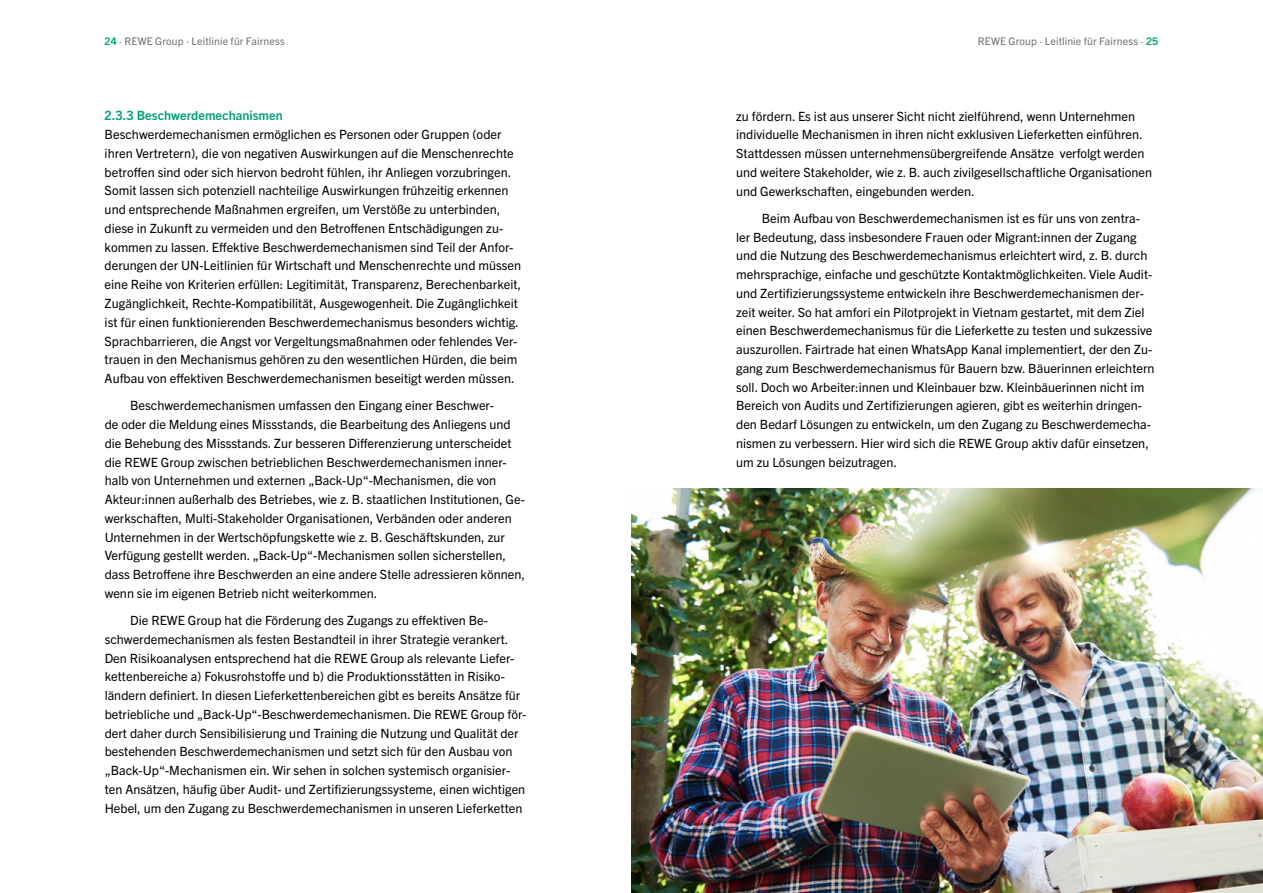
<style>
.page{position:relative;width:1263px;height:893px;background:#fff}
.page>*{position:absolute;margin:0;border:0;box-sizing:border-box;transform-origin:0 0}
.t1{font:12.75px/18.8px "Trade Gothic Next LT Pro";color:#000}
.t2{font:700 12.75px "Trade Gothic Next LT Pro";color:#00a079}
.t3{font:10.5px "Trade Gothic Next LT Pro";letter-spacing:.015em;color:#6f6f6e}
.s1{font-weight:700;color:#00a079}
.s2{color:#9a8b80}
</style>
<div class="page">
<img style="left:631px;top:489px;width:632px;height:404px">
<p class="t3" style="left:105px;top:34px;width:182px"><span class="s1">24</span> <span class="s2">·</span> REWE Group · Leitlinie für Fairness</p>
<p class="t3" style="left:978px;top:34px;width:182px">REWE Group · Leitlinie für Fairness · <span class="s1">25</span></p>
<p class="t2" style="left:105px;top:107px;width:180px">2.3.3 Beschwerdemechanismen</p>
<p class="t1" style="left:105px;top:124px;width:418px">Beschwerdemechanismen ermöglichen es Personen oder Gruppen (oder ihren Vertretern), die von negativen Auswirkungen auf die Menschenrechte betroffen sind oder sich hiervon bedroht fühlen, ihr Anliegen vorzubringen.<br>Somit lassen sich potenziell nachteilige Auswirkungen frühzeitig erkennen und entsprechende Maßnahmen ergreifen, um Verstöße zu unterbinden, diese in Zukunft zu vermeiden und den Betroffenen Entschädigungen zu&shy;kommen zu lassen. Effektive Beschwerdemechanismen sind Teil der Anfor&shy;derungen der UN-Leitlinien für Wirtschaft und Menschenrechte und müssen eine Reihe von Kriterien erfüllen: Legitimität, Transparenz, Berechenbarkeit, Zugänglichkeit, Rechte-Kompatibilität, Ausgewogenheit. Die Zugänglichkeit ist für einen funktionierenden Beschwerdemechanismus besonders wichtig.<br>Sprachbarrieren, die Angst vor Vergeltungsmaßnahmen oder fehlendes Ver&shy;trauen in den Mechanismus gehören zu den wesentlichen Hürden, die beim Aufbau von effektiven Beschwerdemechanismen beseitigt werden müssen.</p>
<p class="t1" style="left:105px;top:395px;width:422px;text-indent:26px">Beschwerdemechanismen umfassen den Eingang einer Beschwer-<br>de oder die Meldung eines Missstands, die Bearbeitung des Anliegens und die Behebung des Missstands. Zur besseren Differenzierung unterscheidet die REWE Group zwischen betrieblichen Beschwerdemechanismen inner&shy;halb von Unternehmen und externen „Back-Up“-Mechanismen, die von Akteur:innen außerhalb des Betriebes, wie z. B. staatlichen Institutionen, Ge&shy;werkschaften, Multi-Stakeholder Organisationen, Verbänden oder anderen Unternehmen in der Wertschöpfungskette wie z. B. Geschäftskunden, zur Verfügung gestellt werden. „Back-Up“-Mechanismen sollen sicherstellen, dass Betroffene ihre Beschwerden an eine andere Stelle adressieren können, wenn sie im eigenen Betrieb nicht weiterkommen.</p>
<p class="t1" style="left:105px;top:610px;width:423px;text-indent:26px">Die REWE Group hat die Förderung des Zugangs zu effektiven Be&shy;schwerdemechanismen als festen Bestandteil in ihrer Strategie verankert.<br>Den Risikoanalysen entsprechend hat die REWE Group als relevante Liefer&shy;kettenbereiche a) Fokusrohstoffe und b) die Produktionsstätten in Risiko&shy;ländern definiert. In diesen Lieferkettenbereichen gibt es bereits Ansätze für betriebliche und „Back-Up“-Beschwerdemechanismen. Die REWE Group för&shy;dert daher durch Sensibilisierung und Training die Nutzung und Qualität der bestehenden Beschwerdemechanismen und setzt sich für den Ausbau von „Back-Up“-Mechanismen ein. Wir sehen in solchen systemisch organisier&shy;ten Ansätzen, häufig über Audit- und Zertifizierungssysteme, einen wichtigen Hebel, um den Zugang zu Beschwerdemechanismen in unseren Lieferketten</p>
<p class="t1" style="left:736px;top:106px;width:417px">zu fördern. Es ist aus unserer Sicht nicht zielführend, wenn Unternehmen individuelle Mechanismen in ihren nicht exklusiven Lieferketten einführen.<br>Stattdessen müssen unternehmensübergreifende Ansätze verfolgt werden und weitere Stakeholder, wie z. B. auch zivilgesellschaftliche Organisationen und Gewerkschaften, eingebunden werden.</p>
<p class="t1" style="left:736px;top:208px;width:420px;text-indent:26px">Beim Aufbau von Beschwerdemechanismen ist es für uns von zentra&shy;ler Bedeutung, dass insbesondere Frauen oder Migrant:innen der Zugang und die Nutzung des Beschwerdemechanismus erleichtert wird, z. B. durch mehrsprachige, einfache und geschützte Kontaktmöglichkeiten. Viele Audit&shy;und Zertifizierungssysteme entwickeln ihre Beschwerdemechanismen der&shy;zeit weiter. So hat amfori ein Pilotprojekt in Vietnam gestartet, mit dem Ziel einen Beschwerdemechanismus für die Lieferkette zu testen und sukzessive auszurollen. Fairtrade hat einen WhatsApp Kanal implementiert, der den Zu&shy;gang zum Beschwerdemechanismus für Bauern bzw. Bäuerinnen erleichtern soll. Doch wo Arbeiter:innen und Kleinbauer bzw. Kleinbäuerinnen nicht im Bereich von Audits und Zertifizierungen agieren, gibt es weiterhin dringen&shy;den Bedarf Lösungen zu entwickeln, um den Zugang zu Beschwerdemecha&shy;nismen zu verbessern. Hier wird sich die REWE Group aktiv dafür einsetzen, um zu Lösungen beizutragen.</p>
</div>
